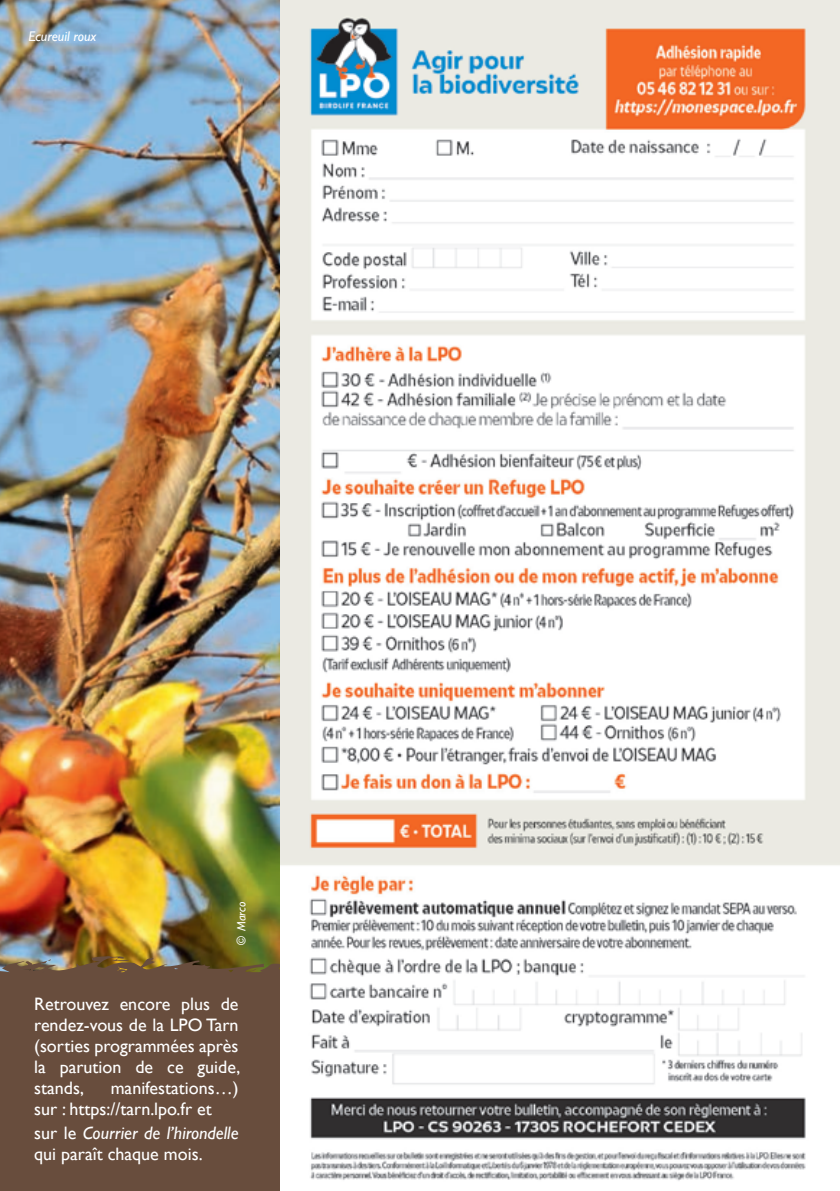
<style>
.page{position:relative;width:840px;height:1191px;background:#fff}
.page>*{position:absolute;margin:0;border:0;box-sizing:border-box;transform-origin:0 0}
.t1{font:18px/21px "Gill Sans";color:#fff}
.t2{font:italic 14px "Gill Sans";color:#fff}
.t3{font:italic 12px "Gill Sans";color:#fff}
.s1{font-style:italic}
</style>
<div class="page">
<img style="left:0;top:0;width:281px;height:954px">
<div style="left:0;top:954px;width:280px;height:237px;background:#684d3d"></div>
<img style="left:281px;top:0;width:558px;height:1181px">
<p class="t2" style="left:28px;top:28px;width:70px">Ecureuil roux</p>
<p class="t3" style="left:234px;top:944px;width:44px;rotate:-90deg">© Marco</p>
<p class="t1" style="left:34px;top:993px;width:207px;text-align:justify">Retrouvez encore plus de rendez-vous de la LPO Tarn (sorties programmées après la parution de ce guide, stands,</p>
<p class="t1" style="left:34px;top:1077px;width:206px;text-indent:76px">manifestations…) sur : https://tarn.lpo.fr et</p>
<p class="t1" style="left:34px;top:1122px;width:206px">sur le <span class="s1">Courrier de l’hirondelle </span>qui paraît chaque mois.</p>
</div>
